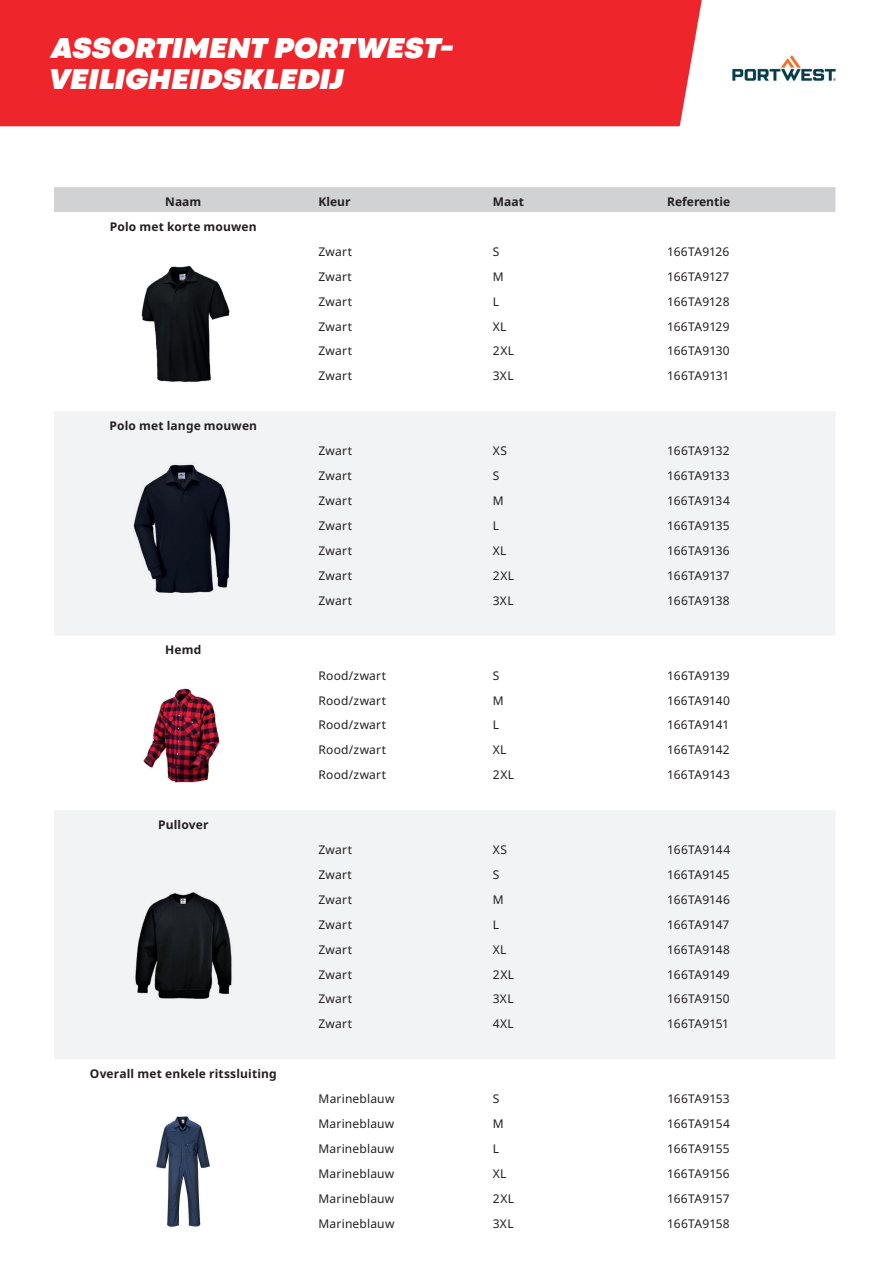
<style>
.page{position:relative;width:893px;height:1263px;background:#fff}
.page>*{position:absolute;margin:0;border:0;box-sizing:border-box;transform-origin:0 0}
.t1{font:italic 900 30px/31px "Codec Pro";letter-spacing:.015em;color:#fff}
.t2{font:12px "Noto Sans";letter-spacing:.015em;color:#231f20}
.t3{font:700 12px "Noto Sans";letter-spacing:.015em;color:#231f20}
.t4{font:12px "Noto Sans";letter-spacing:-.01em;color:#231f20}
.t5{font:12px "Noto Sans";letter-spacing:-.015em;color:#231f20}
</style>
<div class="page">
<div style="left:54px;top:187px;width:782px;height:25px;background:#d1d2d4"></div>
<svg style="left:54px;top:412px;width:781px;height:647px;fill:#f2f3f4"></svg>
<img style="left:141px;top:265px;width:89px;height:118px">
<img style="left:109px;top:461px;width:146px;height:140px">
<img style="left:132px;top:686px;width:98px;height:99px">
<img style="left:125px;top:887px;width:116px;height:116px">
<img style="left:156px;top:1116px;width:54px;height:111px">
<div style="left:0;top:0;width:702px;height:126px;background:#ee262c"></div>
<img style="left:732px;top:55px;width:104px;height:26px">
<h1 class="t1" style="left:49px;top:31px;width:406px">ASSORTIMENT PORTWEST-<br>VEILIGHEIDSKLEDIJ</h1>
<p class="t3" style="left:165px;top:193px;width:38px">Naam</p>
<p class="t3" style="left:319px;top:193px;width:34px">Kleur</p>
<p class="t3" style="left:493px;top:193px;width:33px">Maat</p>
<p class="t3" style="left:667px;top:193px;width:64px">Referentie</p>
<p class="t3" style="left:110px;top:218px;width:148px">Polo met korte mouwen</p>
<p class="t2" style="left:319px;top:243px;width:35px">Zwart</p>
<p class="t2" style="left:493px;top:243px;width:8px">S</p>
<p class="t2" style="left:667px;top:243px;width:64px">166TA9126</p>
<p class="t2" style="left:319px;top:268px;width:35px">Zwart</p>
<p class="t2" style="left:493px;top:268px;width:12px">M</p>
<p class="t2" style="left:667px;top:268px;width:64px">166TA9127</p>
<p class="t2" style="left:319px;top:293px;width:35px">Zwart</p>
<p class="t2" style="left:493px;top:293px;width:8px">L</p>
<p class="t2" style="left:667px;top:293px;width:64px">166TA9128</p>
<p class="t2" style="left:319px;top:318px;width:35px">Zwart</p>
<p class="t2" style="left:493px;top:318px;width:15px">XL</p>
<p class="t2" style="left:667px;top:318px;width:64px">166TA9129</p>
<p class="t2" style="left:319px;top:343px;width:35px">Zwart</p>
<p class="t2" style="left:493px;top:343px;width:23px">2XL</p>
<p class="t2" style="left:667px;top:343px;width:64px">166TA9130</p>
<p class="t2" style="left:319px;top:367px;width:35px">Zwart</p>
<p class="t2" style="left:493px;top:367px;width:22px">3XL</p>
<p class="t2" style="left:667px;top:367px;width:64px">166TA9131</p>
<p class="t3" style="left:109px;top:417px;width:149px">Polo met lange mouwen</p>
<p class="t3" style="left:165px;top:642px;width:38px">Hemd</p>
<p class="t3" style="left:158px;top:816px;width:52px">Pullover</p>
<p class="t3" style="left:90px;top:1065px;width:188px">Overall met enkele ritssluiting</p>
<p class="t2" style="left:319px;top:442px;width:35px">Zwart</p>
<p class="t2" style="left:493px;top:442px;width:16px">XS</p>
<p class="t2" style="left:667px;top:442px;width:64px">166TA9132</p>
<p class="t2" style="left:319px;top:468px;width:35px">Zwart</p>
<p class="t2" style="left:493px;top:468px;width:8px">S</p>
<p class="t2" style="left:667px;top:468px;width:64px">166TA9133</p>
<p class="t2" style="left:319px;top:492px;width:35px">Zwart</p>
<p class="t2" style="left:493px;top:492px;width:12px">M</p>
<p class="t2" style="left:667px;top:492px;width:64px">166TA9134</p>
<p class="t2" style="left:319px;top:517px;width:35px">Zwart</p>
<p class="t2" style="left:493px;top:517px;width:8px">L</p>
<p class="t2" style="left:667px;top:517px;width:64px">166TA9135</p>
<p class="t2" style="left:319px;top:542px;width:35px">Zwart</p>
<p class="t2" style="left:493px;top:542px;width:15px">XL</p>
<p class="t2" style="left:667px;top:542px;width:64px">166TA9136</p>
<p class="t2" style="left:319px;top:567px;width:35px">Zwart</p>
<p class="t2" style="left:493px;top:567px;width:23px">2XL</p>
<p class="t2" style="left:667px;top:567px;width:64px">166TA9137</p>
<p class="t2" style="left:319px;top:592px;width:35px">Zwart</p>
<p class="t2" style="left:493px;top:592px;width:22px">3XL</p>
<p class="t2" style="left:667px;top:592px;width:64px">166TA9138</p>
<p class="t2" style="left:319px;top:667px;width:69px">Rood/zwart</p>
<p class="t2" style="left:493px;top:667px;width:8px">S</p>
<p class="t2" style="left:667px;top:667px;width:64px">166TA9139</p>
<p class="t2" style="left:319px;top:692px;width:69px">Rood/zwart</p>
<p class="t2" style="left:493px;top:692px;width:12px">M</p>
<p class="t2" style="left:667px;top:692px;width:64px">166TA9140</p>
<p class="t2" style="left:319px;top:717px;width:69px">Rood/zwart</p>
<p class="t2" style="left:493px;top:717px;width:8px">L</p>
<p class="t4" style="left:667px;top:717px;width:63px">166TA9141</p>
<p class="t2" style="left:319px;top:741px;width:69px">Rood/zwart</p>
<p class="t2" style="left:493px;top:741px;width:15px">XL</p>
<p class="t2" style="left:667px;top:741px;width:64px">166TA9142</p>
<p class="t2" style="left:319px;top:766px;width:69px">Rood/zwart</p>
<p class="t2" style="left:493px;top:766px;width:23px">2XL</p>
<p class="t2" style="left:667px;top:766px;width:64px">166TA9143</p>
<p class="t2" style="left:319px;top:841px;width:35px">Zwart</p>
<p class="t2" style="left:493px;top:841px;width:16px">XS</p>
<p class="t2" style="left:667px;top:841px;width:64px">166TA9144</p>
<p class="t2" style="left:319px;top:866px;width:35px">Zwart</p>
<p class="t2" style="left:493px;top:866px;width:8px">S</p>
<p class="t2" style="left:667px;top:866px;width:64px">166TA9145</p>
<p class="t2" style="left:319px;top:891px;width:35px">Zwart</p>
<p class="t2" style="left:493px;top:891px;width:12px">M</p>
<p class="t2" style="left:667px;top:891px;width:64px">166TA9146</p>
<p class="t2" style="left:319px;top:916px;width:35px">Zwart</p>
<p class="t2" style="left:493px;top:916px;width:8px">L</p>
<p class="t2" style="left:667px;top:916px;width:64px">166TA9147</p>
<p class="t2" style="left:319px;top:941px;width:35px">Zwart</p>
<p class="t2" style="left:493px;top:941px;width:15px">XL</p>
<p class="t2" style="left:667px;top:941px;width:64px">166TA9148</p>
<p class="t2" style="left:319px;top:966px;width:35px">Zwart</p>
<p class="t2" style="left:493px;top:966px;width:23px">2XL</p>
<p class="t2" style="left:667px;top:966px;width:64px">166TA9149</p>
<p class="t2" style="left:319px;top:990px;width:35px">Zwart</p>
<p class="t2" style="left:493px;top:990px;width:22px">3XL</p>
<p class="t2" style="left:667px;top:990px;width:64px">166TA9150</p>
<p class="t2" style="left:319px;top:1015px;width:35px">Zwart</p>
<p class="t2" style="left:493px;top:1015px;width:22px">4XL</p>
<p class="t5" style="left:667px;top:1015px;width:63px">166TA9151</p>
<p class="t2" style="left:319px;top:1090px;width:77px">Marineblauw</p>
<p class="t2" style="left:493px;top:1090px;width:8px">S</p>
<p class="t2" style="left:667px;top:1090px;width:64px">166TA9153</p>
<p class="t2" style="left:319px;top:1115px;width:77px">Marineblauw</p>
<p class="t2" style="left:493px;top:1115px;width:12px">M</p>
<p class="t2" style="left:667px;top:1115px;width:64px">166TA9154</p>
<p class="t2" style="left:319px;top:1140px;width:77px">Marineblauw</p>
<p class="t2" style="left:493px;top:1140px;width:8px">L</p>
<p class="t2" style="left:667px;top:1140px;width:64px">166TA9155</p>
<p class="t2" style="left:319px;top:1165px;width:77px">Marineblauw</p>
<p class="t2" style="left:493px;top:1165px;width:15px">XL</p>
<p class="t2" style="left:667px;top:1165px;width:64px">166TA9156</p>
<p class="t2" style="left:319px;top:1190px;width:77px">Marineblauw</p>
<p class="t2" style="left:493px;top:1190px;width:23px">2XL</p>
<p class="t2" style="left:667px;top:1190px;width:64px">166TA9157</p>
<p class="t2" style="left:319px;top:1215px;width:77px">Marineblauw</p>
<p class="t2" style="left:493px;top:1215px;width:22px">3XL</p>
<p class="t2" style="left:667px;top:1215px;width:64px">166TA9158</p>
</div>
